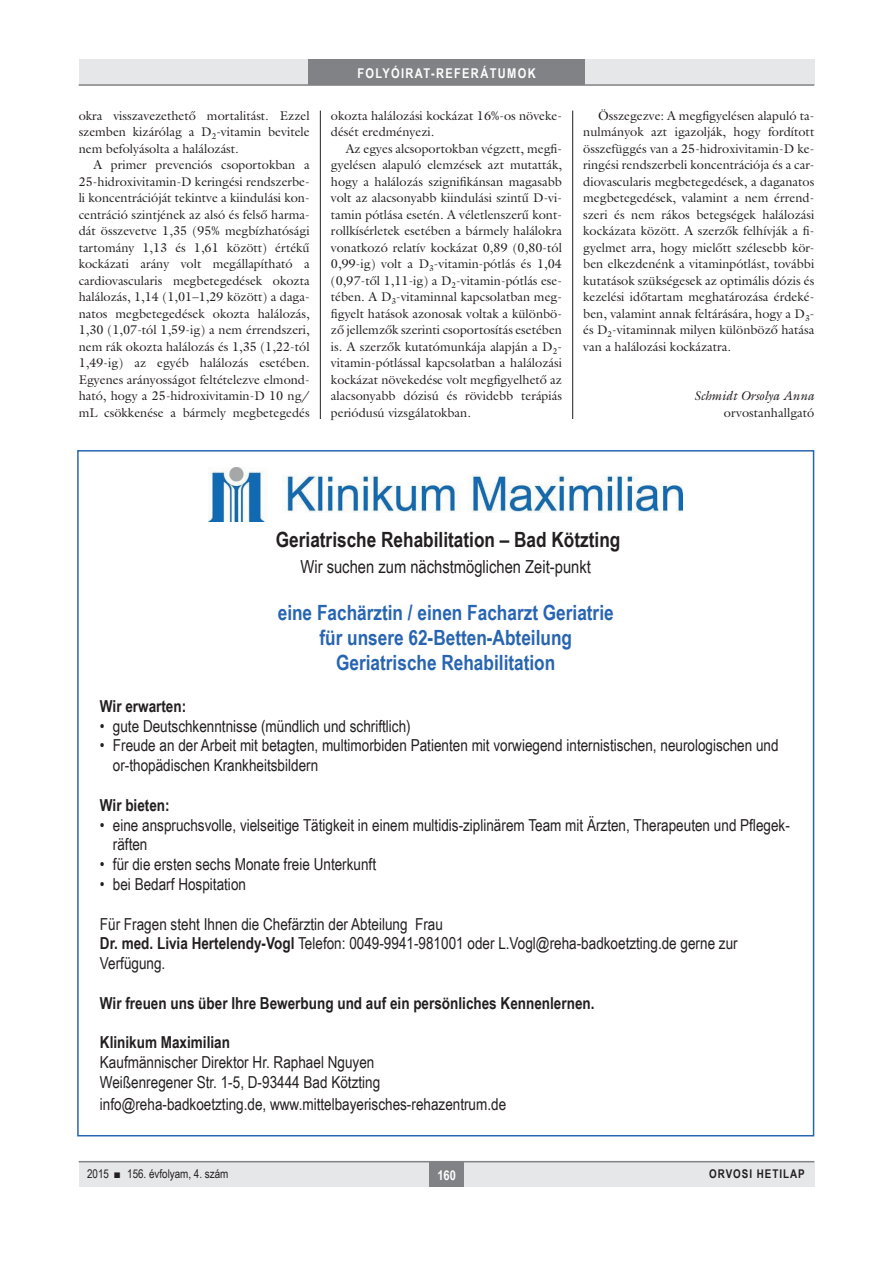
<style>
.page{position:relative;width:893px;height:1263px;background:#fff}
.page>*{position:absolute;margin:0;border:0;box-sizing:border-box;transform-origin:0 0}
.Rendezvenyek_cim{font:700 21px "Arial Narrow";color:#2865b1}
.Rendezvenyek_cim-2{font:700 21px "Arial Narrow";color:#231f20}
.Rendezvenyek_cim-3{font:18px "Arial Narrow";color:#231f20}
.Rendezvenyek_cim-4{font:16.5px/19.8px "Arial Narrow";color:#231f20}
.Rendezvenyek_cim-5{font:700 16.5px "Arial Narrow";color:#231f20}
.rovatcim_jo{font:700 13.5px "Arial Narrow";letter-spacing:.1em;color:#fff}
.oldalszam{font:700 13.5px "Arial Narrow";color:#fff}
.ref-Body{font:12.75px/16.5px "Galliard Reg";color:#231f20;text-align:justify}
.ref-Body-2{font:italic 12.75px "Galliard Reg";color:#231f20}
.pagina{font:12px "Arial Narrow";color:#231f20}
.pagina-2{font:700 12px "Arial Narrow";letter-spacing:.08em;color:#231f20}
.s1{font-weight:700}
</style>
<div class="page">
<div style="left:79px;top:1161px;width:735px;height:25px;background:#e6e7e9"></div>
<hr style="left:79px;top:1161px;width:735px;height:1px;background:#808285">
<div style="left:430px;top:1161px;width:34px;height:25px;background:#808285"></div>
<div style="left:79px;top:60px;width:735px;height:25px;background:#e6e7e9"></div>
<div style="left:308px;top:60px;width:277px;height:25px;background:#808285"></div>
<hr style="left:79px;top:84px;width:735px;height:2px;background:#808285">
<hr style="left:320px;top:111px;width:1px;height:1026px;background:#231f20">
<hr style="left:572px;top:111px;width:1px;height:1026px;background:#231f20">
<div style="left:79px;top:419px;width:735px;height:718px;background:#fff"></div>
<img style="left:208px;top:467px;width:475px;height:54px">
<p class="ref-Body" style="left:79px;top:107px;width:233px">okra visszavezethető mortalitást. Ezzel szemben kizárólag a D<sub>2</sub>-vitamin bevitele nem befolyásolta a halálozást.</p>
<p class="ref-Body" style="left:79px;top:156px;width:233px;text-indent:15px">A primer prevenciós csoportokban a 25-hidroxivitamin-D keringési rendszerbe&shy;li koncentrációját tekintve a kiindulási kon&shy;centráció szintjének az alsó és felső harma&shy;dát összevetve 1,35 (95% megbízhatósági tartomány 1,13 és 1,61 között) értékű kockázati arány volt megállapítható a cardiovascularis megbetegedések okozta halálozás, 1,14 (1,01–1,29 között) a daga&shy;natos megbetegedések okozta halálozás, 1,30 (1,07-tól 1,59-ig) a nem érrendszeri, nem rák okozta halálozás és 1,35 (1,22-tól 1,49-ig) az egyéb halálozás esetében.<br>Egyenes arányosságot feltételezve elmond&shy;ható, hogy a 25-hidroxivitamin-D 10 ng/ mL csökkenése a bármely megbetegedés</p>
<p class="rovatcim_jo" style="left:357px;top:63px;width:180px">FOLYÓIRAT-REFERÁTUMOK</p>
<p class="ref-Body" style="left:331px;top:107px;width:233px">okozta halálozási kockázat 16%-os növeke&shy;dését eredményezi.</p>
<p class="ref-Body" style="left:331px;top:140px;width:233px;text-indent:15px">Az egyes alcsoportokban végzett, megfi&shy;gyelésen alapuló elemzések azt mutatták, hogy a halálozás szignifikánsan magasabb volt az alacsonyabb kiindulási szintű D-vi&shy;tamin pótlása esetén. A véletlenszerű kont&shy;rollkísérletek esetében a bármely halálokra vonatkozó relatív kockázat 0,89 (0,80-tól 0,99-ig) volt a D<sub>3</sub>-vitamin-pótlás és 1,04 (0,97-től 1,11-ig) a D<sub>2</sub>-vitamin-pótlás ese&shy;tében. A D<sub>3</sub>-vitaminnal kapcsolatban meg&shy;figyelt hatások azonosak voltak a különbö&shy;ző jellemzők szerinti csoportosítás esetében is. A szerzők kutatómunkája alapján a D<sub>2</sub>- vitamin-pótlással kapcsolatban a halálozási kockázat növekedése volt megfigyelhető az alacsonyabb dózisú és rövidebb terápiás periódusú vizsgálatokban.</p>
<p class="ref-Body" style="left:583px;top:107px;width:233px;text-indent:15px">Összegezve: A megfigyelésen alapuló ta&shy;nulmányok azt igazolják, hogy fordított összefüggés van a 25-hidroxivitamin-D ke&shy;ringési rendszerbeli koncentrációja és a car&shy;diovascularis megbetegedések, a daganatos megbetegedések, valamint a nem érrend&shy;szeri és nem rákos betegségek halálozási kockázata között. A szerzők felhívják a fi&shy;gyelmet arra, hogy mielőtt szélesebb kör&shy;ben elkezdenénk a vitaminpótlást, további kutatások szükségesek az optimális dózis és kezelési időtartam meghatározása érdeké&shy;ben, valamint annak feltárására, hogy a D<sub>3</sub>- és D<sub>2</sub>-vitaminnak milyen különböző hatása van a halálozási kockázatra.</p>
<p class="ref-Body-2" style="left:694px;top:388px;width:122px">Schmidt Orsolya Anna</p>
<p class="ref-Body" style="left:724px;top:404px;width:92px">orvostanhallgató</p>
<p class="Rendezvenyek_cim-2" style="left:276px;top:524px;width:346px">Geriatrische Rehabilitation – Bad Kötzting</p>
<p class="Rendezvenyek_cim-3" style="left:300px;top:554px;width:292px">Wir suchen zum nächstmöglichen Zeit-punkt</p>
<p class="Rendezvenyek_cim" style="left:278px;top:597px;width:337px">eine Fachärztin / einen Facharzt Geriatrie</p>
<p class="Rendezvenyek_cim" style="left:319px;top:622px;width:254px">für unsere 62-Betten-Abteilung</p>
<p class="Rendezvenyek_cim" style="left:336px;top:647px;width:221px">Geriatrische Rehabilitation</p>
<p class="Rendezvenyek_cim-5" style="left:100px;top:693px;width:88px">Wir erwarten:</p>
<p class="Rendezvenyek_cim-4" style="left:100px;top:715px;width:312px">• gute Deutschkenntnisse (mündlich und schriftlich)</p>
<p class="Rendezvenyek_cim-4" style="left:113px;top:735px;width:667px;text-indent:-13px">• Freude an der Arbeit mit betagten, multimorbiden Patienten mit vorwiegend internistischen, neurologischen und or-thopädischen Krankheitsbildern</p>
<p class="Rendezvenyek_cim-5" style="left:100px;top:792px;width:71px">Wir bieten:</p>
<p class="Rendezvenyek_cim-4" style="left:113px;top:814px;width:678px;text-indent:-13px">• eine anspruchsvolle, vielseitige Tätigkeit in einem multidis-ziplinärem Team mit Ärzten, Therapeuten und Pflegek&shy;räften</p>
<p class="Rendezvenyek_cim-4" style="left:100px;top:854px;width:278px">• für die ersten sechs Monate freie Unterkunft</p>
<p class="Rendezvenyek_cim-4" style="left:100px;top:874px;width:148px">• bei Bedarf Hospitation</p>
<p class="Rendezvenyek_cim-4" style="left:100px;top:913px;width:344px">Für Fragen steht Ihnen die Chefärztin der Abteilung Frau</p>
<p class="Rendezvenyek_cim-4" style="left:100px;top:933px;width:639px"><span class="s1">Dr. med. Livia Hertelendy-Vogl</span> Telefon: 0049-9941-981001 oder L.Vogl@reha-badkoetzting.de gerne zur<br>Verfügung.</p>
<p class="Rendezvenyek_cim-5" style="left:100px;top:990px;width:496px">Wir freuen uns über Ihre Bewerbung und auf ein persönliches Kennenlernen.</p>
<p class="Rendezvenyek_cim-5" style="left:100px;top:1030px;width:132px">Klinikum Maximilian</p>
<p class="Rendezvenyek_cim-4" style="left:100px;top:1052px;width:276px">Kaufmännischer Direktor Hr. Raphael Nguyen</p>
<p class="Rendezvenyek_cim-4" style="left:100px;top:1072px;width:282px">Weißenregener Str. 1-5, D-93444 Bad Kötzting</p>
<p class="Rendezvenyek_cim-4" style="left:100px;top:1093px;width:408px">info@reha-badkoetzting.de, www.mittelbayerisches-rehazentrum.de</p>
<p class="pagina" style="left:87px;top:1165px;width:143px">2015 ■ 156. évfolyam, 4. szám</p>
<p class="oldalszam" style="left:437px;top:1165px;width:20px">160</p>
<p class="pagina-2" style="left:709px;top:1165px;width:97px">ORVOSI HETILAP</p>
</div>
